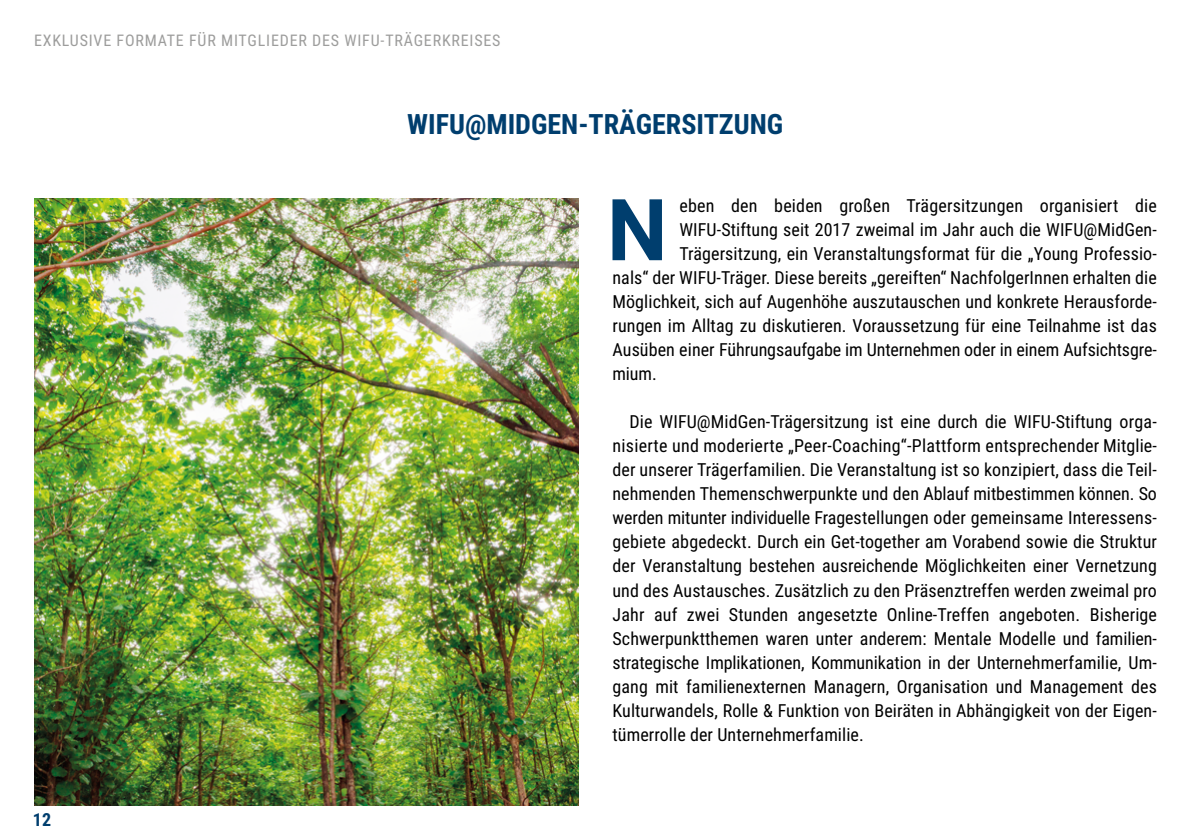
<style>
.page{position:relative;width:1191px;height:840px;background:#fff}
.page>*{position:absolute;margin:0;border:0;box-sizing:border-box;transform-origin:0 0}
.t1{font:700 85.6px "Roboto";color:#003e6e}
.t2{font:700 28px "Roboto Condensed";color:#003e6e}
.t3{font:18px/24px "Roboto Condensed";letter-spacing:.005em;color:#000;text-align:justify}
.t4{font:700 18px "Roboto Condensed";color:#003e6e}
.t5{font:16px "Roboto Condensed";letter-spacing:.05em;color:#9d9d9c}
</style>
<div class="page">
<img style="left:34px;top:198px;width:544px;height:607px">
<p class="t5" style="left:34px;top:29px;width:468px">EXKLUSIVE FORMATE FÜR MITGLIEDER DES WIFU-TRÄGERKREISES</p>
<h2 class="t2" style="left:407px;top:104px;width:377px">WIFU@MIDGEN-TRÄGERSITZUNG</h2>
<p class="t4" style="left:33px;top:806px;width:20px">12</p>
<h1 class="t1" style="left:607px;top:170px;width:62px">N</h1>
<p class="t3" style="left:679px;top:193px;width:479px">eben den beiden großen Trägersitzungen organisiert die</p>
<p class="t3" style="left:679px;top:217px;width:479px">WIFU-Stiftung seit 2017 zweimal im Jahr auch die WIFU@MidGen-</p>
<p class="t3" style="left:679px;top:241px;width:479px">Trägersitzung, ein Veranstaltungsformat für die „Young Professio-</p>
<p class="t3" style="left:612px;top:265px;width:546px">nals“ der WIFU-Träger. Diese bereits „gereiften“ NachfolgerInnen erhalten die</p>
<p class="t3" style="left:612px;top:289px;width:546px">Möglichkeit, sich auf Augenhöhe auszutauschen und konkrete Herausforde-</p>
<p class="t3" style="left:612px;top:313px;width:546px">rungen im Alltag zu diskutieren. Voraussetzung für eine Teilnahme ist das</p>
<p class="t3" style="left:612px;top:337px;width:546px">Ausüben einer Führungsaufgabe im Unternehmen oder in einem Aufsichtsgre-</p>
<p class="t3" style="left:612px;top:361px;width:46px">mium.</p>
<p class="t3" style="left:612px;top:409px;width:546px;text-indent:17px">Die WIFU@MidGen-Trägersitzung ist eine durch die WIFU-Stiftung orga&shy;nisierte und moderierte „Peer-Coaching“-Plattform entsprechender Mitglie&shy;der unserer Trägerfamilien. Die Veranstaltung ist so konzipiert, dass die Teil&shy;nehmenden Themenschwerpunkte und den Ablauf mitbestimmen können. So werden mitunter individuelle Fragestellungen oder gemeinsame Interessens&shy;gebiete abgedeckt. Durch ein Get-together am Vorabend sowie die Struktur der Veranstaltung bestehen ausreichende Möglichkeiten einer Vernetzung und des Austausches. Zusätzlich zu den Präsenztreffen werden zweimal pro Jahr auf zwei Stunden angesetzte Online-Treffen angeboten. Bisherige Schwerpunktthemen waren unter anderem: Mentale Modelle und familien&shy;strategische Implikationen, Kommunikation in der Unternehmerfamilie, Um&shy;gang mit familienexternen Managern, Organisation und Management des Kulturwandels, Rolle &amp; Funktion von Beiräten in Abhängigkeit von der Eigen&shy;tümerrolle der Unternehmerfamilie.</p>
</div>
